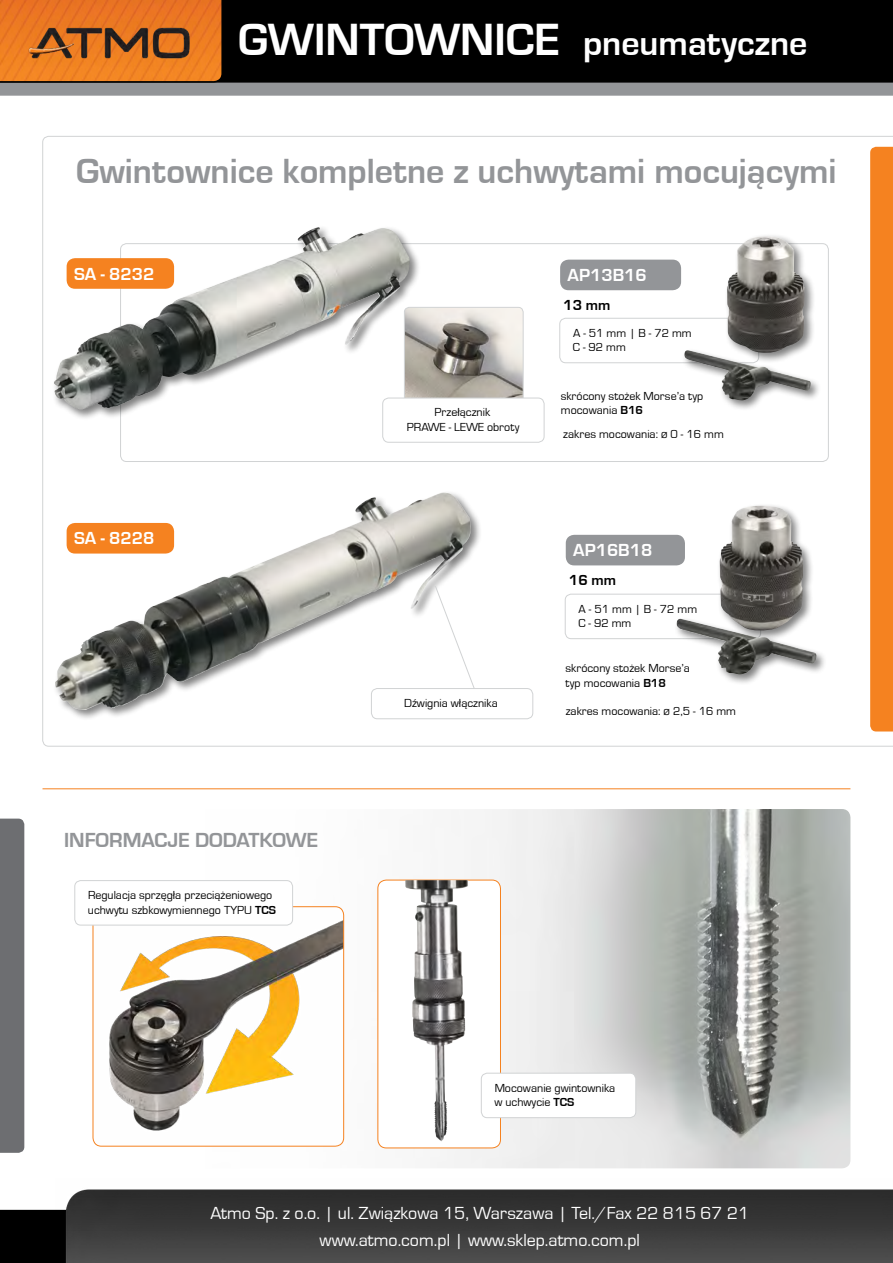
<style>
.page{position:relative;width:893px;height:1263px;background:#fff}
.page>*{position:absolute;margin:0;border:0;box-sizing:border-box;transform-origin:0 0}
.t1{font:700 36px "Eurostile TCE";color:#939598}
.t2{font:700 36px "Eurostile TCE";color:#fff}
.t3{font:700 21px "Eurostile TCE";color:#939598}
.t4{font:18px/27px "Eurostile TCE";color:#fff;text-align:center}
.t5{font:700 18px "Eurostile TCE";color:#fff}
.t6{font:700 15px "Eurostile TCE";color:#000}
.t7{font:12px/14.4px "Eurostile TCE";color:#000}
.s1{font-size:46.5px}
.s2{font-weight:700}
.s3{font-family:"Eurostile SCTCE"}
</style>
<div class="page">
<svg style="left:0;top:83px;width:893px;height:13px;background:#95979a"></svg>
<div style="left:0;top:1210px;width:56px;height:53px;background:#000"></div>
<img style="left:56px;top:1189px;width:837px;height:74px">
<div style="left:223px;top:0;width:670px;height:83px;background:#000"></div>
<svg style="left:0;top:0;width:223px;height:83px;background:#e07421"></svg>
<img style="left:21px;top:21px;width:178px;height:45px">
<img style="left:206px;top:809px;width:644px;height:359px">
<svg style="left:43px;top:136px;width:850px;height:610px"></svg>
<div style="left:121px;top:244px;width:707px;height:217px;background:#fff;border-radius:6px"></div>
<img style="left:93px;top:907px;width:251px;height:239px">
<div style="left:93px;top:906px;width:251px;height:240px;border:1px solid #f58220;border-radius:9px"></div>
<div style="left:53px;top:490px;width:429px;height:231px;background:#000;opacity:.5"></div>
<img style="left:55px;top:493px;width:390px;height:217px">
<div style="left:67px;top:523px;width:107px;height:30px;background:#f58220;border-radius:9px"></div>
<div style="left:559px;top:318px;width:200px;height:45px;border:1px solid #d1d3d4;border-radius:6px"></div>
<div style="left:560px;top:260px;width:121px;height:30px;background:#939598;border-radius:9px"></div>
<div style="left:724px;top:233px;width:92px;height:131px;background:#000;opacity:.5"></div>
<img style="left:727px;top:236px;width:78px;height:111px">
<div style="left:682px;top:347px;width:140px;height:65px;background:#000;opacity:.5"></div>
<img style="left:684px;top:350px;width:127px;height:51px">
<div style="left:565px;top:594px;width:196px;height:45px;background:#fff;border-radius:6px"></div>
<div style="left:565px;top:594px;width:196px;height:45px;border:1px solid #d1d3d4;border-radius:6px"></div>
<div style="left:75px;top:880px;width:218px;height:45px;background:#fff;border-radius:6px"></div>
<div style="left:74px;top:880px;width:219px;height:45px;border:1px solid #d1d3d4;border-radius:6px"></div>
<div style="left:566px;top:535px;width:119px;height:30px;background:#939598;border-radius:9px"></div>
<div style="left:717px;top:503px;width:98px;height:139px;background:#000;opacity:.5"></div>
<img style="left:720px;top:506px;width:83px;height:110px">
<div style="left:674px;top:616px;width:153px;height:70px;background:#000;opacity:.5"></div>
<img style="left:676px;top:619px;width:141px;height:56px">
<div style="left:378px;top:880px;width:122px;height:268px;background:#fff;border-radius:9px"></div>
<div style="left:378px;top:880px;width:123px;height:268px;border:1px solid #f58220;border-radius:9px"></div>
<img style="left:405px;top:880px;width:63px;height:261px">
<hr style="left:43px;top:788px;width:807px;height:1px;background:#f58220">
<img style="left:421px;top:307px;width:102px;height:91px">
<div style="left:404px;top:307px;width:119px;height:98px;border:1px solid #d1d3d4;border-radius:5px"></div>
<div style="left:383px;top:398px;width:161px;height:44px;background:#fff;border-radius:6px"></div>
<div style="left:382px;top:398px;width:162px;height:44px;border:1px solid #d1d3d4;border-radius:6px"></div>
<div style="left:371px;top:688px;width:162px;height:31px;background:#fff;border-radius:6px"></div>
<div style="left:371px;top:688px;width:162px;height:31px;border:1px solid #d1d3d4;border-radius:6px"></div>
<svg style="left:435px;top:585px;width:40px;height:104px"></svg>
<div style="left:481px;top:1073px;width:155px;height:45px;background:#fff;border-radius:6px"></div>
<div style="left:481px;top:1073px;width:155px;height:45px;border:1px solid #d1d3d4;border-radius:6px"></div>
<div style="left:0;top:819px;width:24px;height:334px;background:#6d6e71"></div>
<div style="left:870px;top:147px;width:23px;height:584px;background:#f58220"></div>
<div style="left:52px;top:225px;width:369px;height:195px;background:#000;opacity:.5"></div>
<img style="left:54px;top:227px;width:347px;height:182px">
<h1 class="t2" style="left:238px;top:24px;width:571px"><span class="s1">GWINTOWNICE</span> pneumatyczne</h1>
<h1 class="t1" style="left:76px;top:152px;width:762px">Gwintownice kompletne z uchwytami mocującymi</h1>
<h3 class="t5" style="left:74px;top:264px;width:82px">SA - 8232</h3>
<h3 class="t5" style="left:74px;top:529px;width:82px">SA - 8228</h3>
<h2 class="t3" style="left:64px;top:829px;width:256px">INFORMACJE DODATKOWE</h2>
<p class="t7" style="left:88px;top:888px;width:190px">Regulacja sprzęgła przeciążeniowego uchwytu szbkowymiennego TYPU <span class="s2">TCS</span></p>
<h3 class="t5" style="left:568px;top:265px;width:81px">AP13B16</h3>
<p class="t6" style="left:563px;top:297px;width:49px">13 mm</p>
<p class="t7" style="left:407px;top:406px;width:114px;text-align:center">Przełącznik<br>PRAWE - LEWE obroty</p>
<p class="t7" style="left:573px;top:326px;width:120px">A - 51 mm | B - 72 mm<br>C - 92 mm</p>
<p class="t7" style="left:561px;top:389px;width:144px">skrócony stożek Morse’a typ mocowania <span class="s2">B16</span></p>
<p class="t7" style="left:563px;top:427px;width:162px">zakres mocowania: <span class="s3">ø</span> 0 - 16 mm</p>
<p class="t7" style="left:404px;top:696px;width:95px">Dźwignia włącznika</p>
<h3 class="t5" style="left:573px;top:540px;width:81px">AP16B18</h3>
<p class="t6" style="left:569px;top:572px;width:49px">16 mm</p>
<p class="t7" style="left:578px;top:602px;width:120px">A - 51 mm | B - 72 mm<br>C - 92 mm</p>
<p class="t7" style="left:566px;top:661px;width:126px">skrócony stożek Morse’a typ mocowania <span class="s2">B18</span></p>
<p class="t7" style="left:566px;top:704px;width:172px">zakres mocowania: <span class="s3">ø</span> 2,5 - 16 mm</p>
<p class="t7" style="left:494px;top:1081px;width:122px">Mocowanie gwintownika w uchwycie <span class="s2">TCS</span></p>
<h3 class="t4" style="left:210px;top:1200px;width:540px">Atmo Sp. z o.o. | ul. Związkowa 15, Warszawa | Tel./Fax 22 815 67 21 www.atmo.com.pl | www.sklep.atmo.com.pl</h3>
</div>
